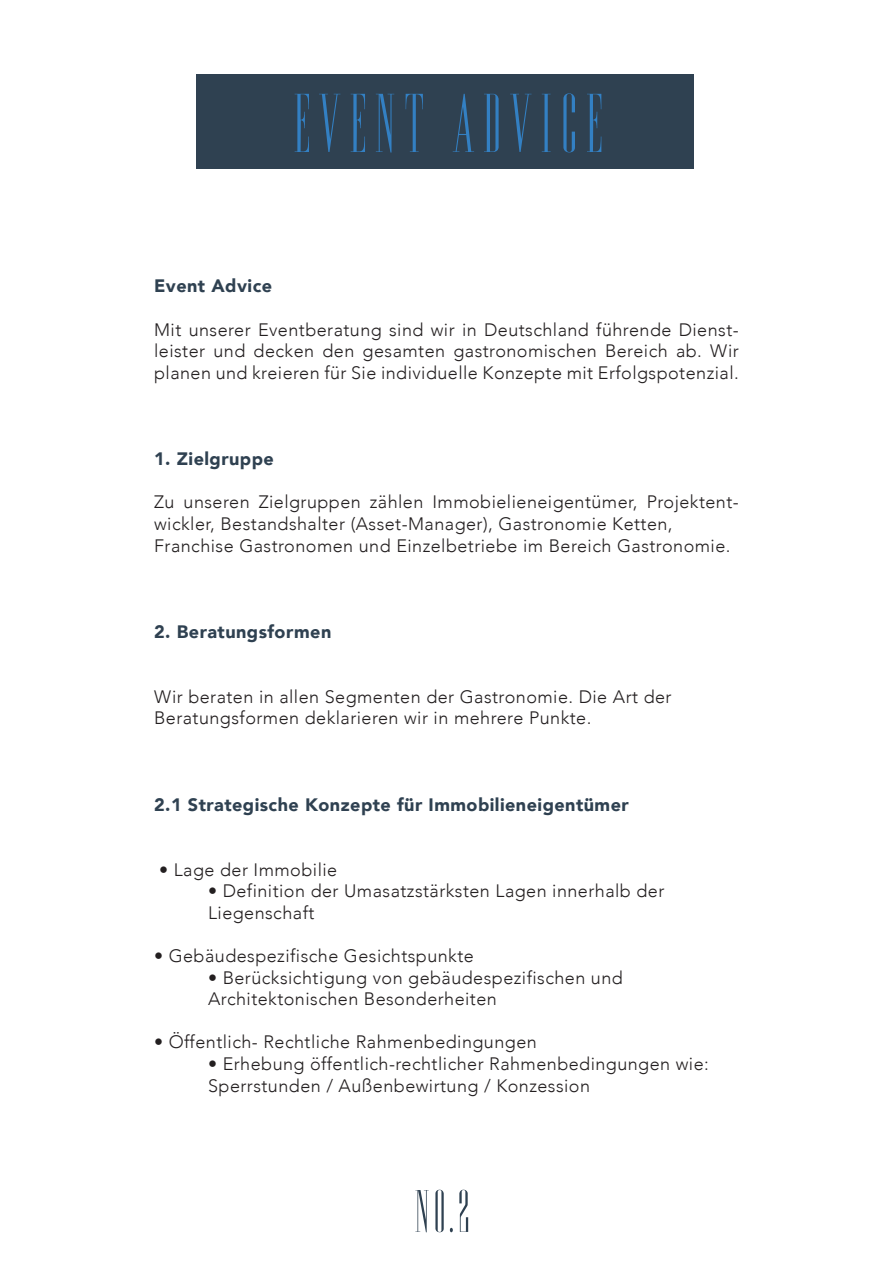
<style>
.page{position:relative;width:893px;height:1263px;background:#fff}
.page>*{position:absolute;margin:0;border:0;box-sizing:border-box;transform-origin:0 0}
.t1{font:75px "Edition";letter-spacing:.115em;color:#3380c3}
.t2{font:54px "Edition";color:#2f4151}
.t3{font:300 18px/21.6px "Avenir";letter-spacing:.025em;color:#231f20;text-align:justify}
.t4{font:900 18px "Avenir";letter-spacing:.025em;color:#2f4151}
</style>
<div class="page">
<div style="left:196px;top:74px;width:498px;height:95px;background:#2f4151"></div>
<p class="t1" style="left:293px;top:82px;width:310px">EVENT ADVICE</p>
<p class="t4" style="left:154px;top:271px;width:119px">Event Advice</p>
<p class="t3" style="left:154px;top:319px;width:586px">Mit unserer Eventberatung sind wir in Deutschland führende Dienst&shy;leister und decken den gesamten gastronomischen Bereich ab. Wir planen und kreieren für Sie individuelle Konzepte mit Erfolgspotenzial.</p>
<p class="t4" style="left:154px;top:443px;width:121px">1. Zielgruppe</p>
<p class="t3" style="left:154px;top:491px;width:586px">Zu unseren Zielgruppen zählen Immobielieneigentümer, Projektent&shy;wickler, Bestandshalter (Asset-Manager), Gastronomie Ketten,</p>
<p class="t3" style="left:154px;top:535px;width:578px">Franchise Gastronomen und Einzelbetriebe im Bereich Gastronomie.</p>
<p class="t4" style="left:154px;top:616px;width:179px">2. Beratungsformen</p>
<p class="t3" style="left:154px;top:686px;width:519px">Wir beraten in allen Segmenten der Gastronomie. Die Art der</p>
<p class="t3" style="left:154px;top:707px;width:439px">Beratungsformen deklarieren wir in mehrere Punkte.</p>
<p class="t4" style="left:154px;top:789px;width:476px">2.1 Strategische Konzepte für Immobilieneigentümer</p>
<p class="t3" style="left:159px;top:859px;width:179px">• Lage der Immobilie</p>
<p class="t3" style="left:208px;top:880px;width:458px">• Definition der Umasatzstärksten Lagen innerhalb der</p>
<p class="t3" style="left:208px;top:902px;width:108px">Liegenschaft</p>
<p class="t3" style="left:154px;top:945px;width:321px">• Gebäudespezifische Gesichtspunkte</p>
<p class="t3" style="left:208px;top:967px;width:416px">• Berücksichtigung von gebäudespezifischen und</p>
<p class="t3" style="left:208px;top:988px;width:290px">Architektonischen Besonderheiten</p>
<p class="t3" style="left:154px;top:1031px;width:384px">• Öffentlich- Rechtliche Rahmenbedingungen</p>
<p class="t3" style="left:208px;top:1053px;width:502px">• Erhebung öffentlich-rechtlicher Rahmenbedingungen wie:</p>
<p class="t3" style="left:208px;top:1075px;width:383px">Sperrstunden / Außenbewirtung / Konzession</p>
<p class="t2" style="left:415px;top:1182px;width:56px">NO.2</p>
</div>
